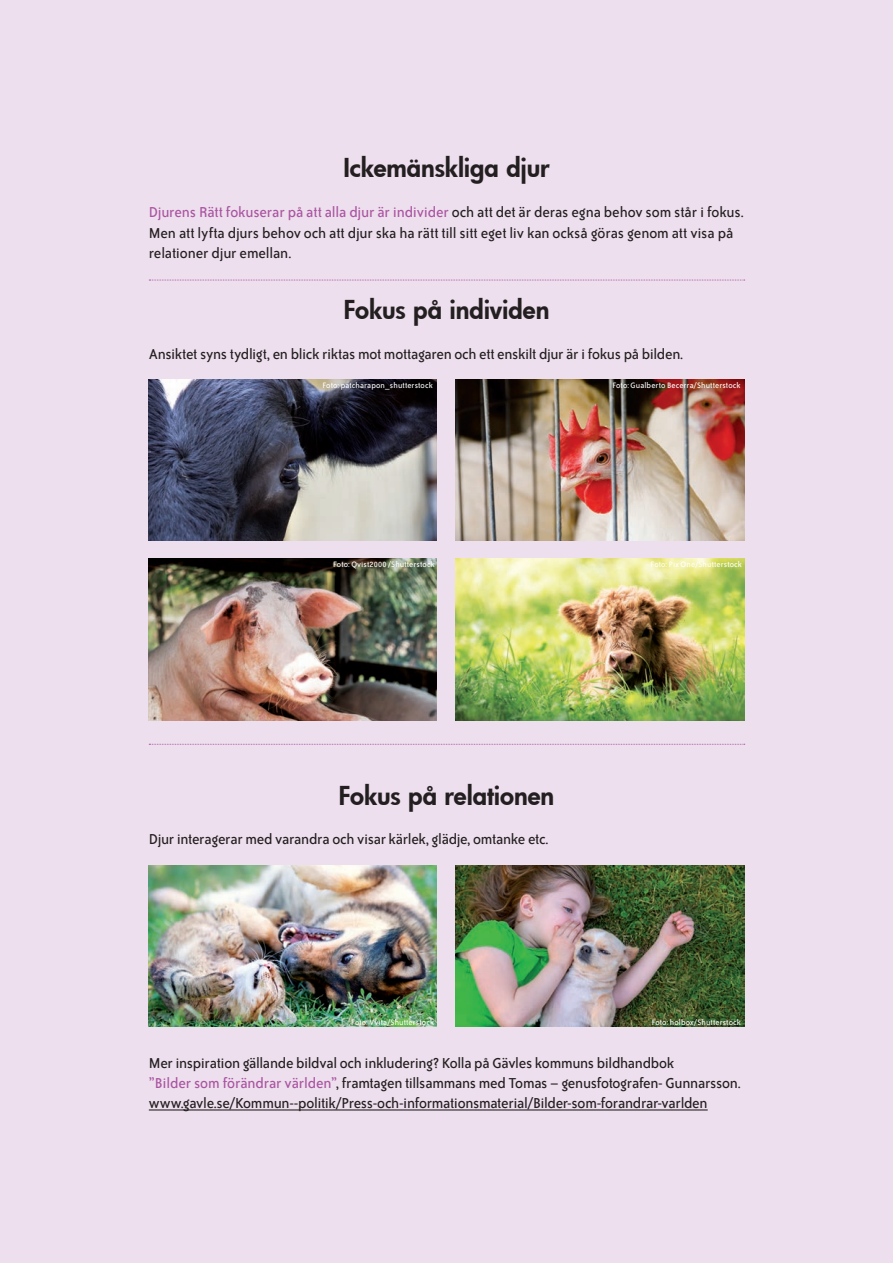
<style>
.page{position:relative;width:893px;height:1263px;background:#eddfed}
.page>*{position:absolute;margin:0;border:0;box-sizing:border-box;transform-origin:0 0}
.t1{font:800 25.5px "Futura";letter-spacing:-.005em;color:#231f20}
.t2{font:16.5px/20.2px "Bailey Sans ITC";letter-spacing:-.015em;color:#231f20}
.t3{font:9px "Bailey Sans ITC";letter-spacing:.01em;color:#fff}
.s1{color:#aa54a1}
</style>
<div class="page">
<img style="left:149px;top:379px;width:287px;height:162px">
<img style="left:455px;top:379px;width:289px;height:162px">
<img style="left:149px;top:865px;width:287px;height:162px">
<img style="left:455px;top:865px;width:289px;height:162px">
<img style="left:149px;top:558px;width:287px;height:162px">
<img style="left:455px;top:558px;width:289px;height:162px">
<svg style="left:149px;top:280px;width:596px;height:1px"></svg>
<svg style="left:149px;top:744px;width:596px;height:1px"></svg>
<hr style="left:149px;top:1109px;width:559px;height:1px;background:#231f20">
<h1 class="t1" style="left:343px;top:150px;width:208px">Ickemänskliga djur</h1>
<p class="t2" style="left:149px;top:202px;width:597px"><span class="s1">Djurens Rätt fokuserar på att alla djur är individer</span> och att det är deras egna behov som står i fokus.<br>Men att lyfta djurs behov och att djur ska ha rätt till sitt eget liv kan också göras genom att visa på relationer djur emellan.</p>
<h1 class="t1" style="left:344px;top:292px;width:207px">Fokus på individen</h1>
<p class="t2" style="left:149px;top:343px;width:536px">Ansiktet syns tydligt, en blick riktas mot mottagaren och ett enskilt djur är i fokus på bilden.</p>
<p class="t3" style="left:322px;top:380px;width:112px">Foto: patcharapon_shutterstock</p>
<p class="t3" style="left:612px;top:380px;width:130px">Foto: Gualberto Becerra/Shutterstock</p>
<p class="t3" style="left:333px;top:559px;width:103px">Foto: Qvist2000 /Shutterstock</p>
<h1 class="t1" style="left:339px;top:778px;width:217px">Fokus på relationen</h1>
<p class="t2" style="left:149px;top:829px;width:401px">Djur interagerar med varandra och visar kärlek, glädje, omtanke etc.</p>
<p class="t3" style="left:651px;top:559px;width:93px">Foto: Pix One/Shutterstock</p>
<p class="t3" style="left:652px;top:1016px;width:91px">Foto: holbox/Shutterstock</p>
<p class="t2" style="left:149px;top:1052px;width:593px">Mer inspiration gällande bildval och inkludering? Kolla på Gävles kommuns bildhandbok<br><span class="s1">”Bilder som förändrar världen”</span>, framtagen tillsammans med Tomas – genusfotografen- Gunnarsson. www.gavle.se/Kommun--politik/Press-och-informationsmaterial/Bilder-som-forandrar-varlden</p>
<p class="t3" style="left:351px;top:1016px;width:84px">Foto: Vvita/Shutterstock</p>
</div>
